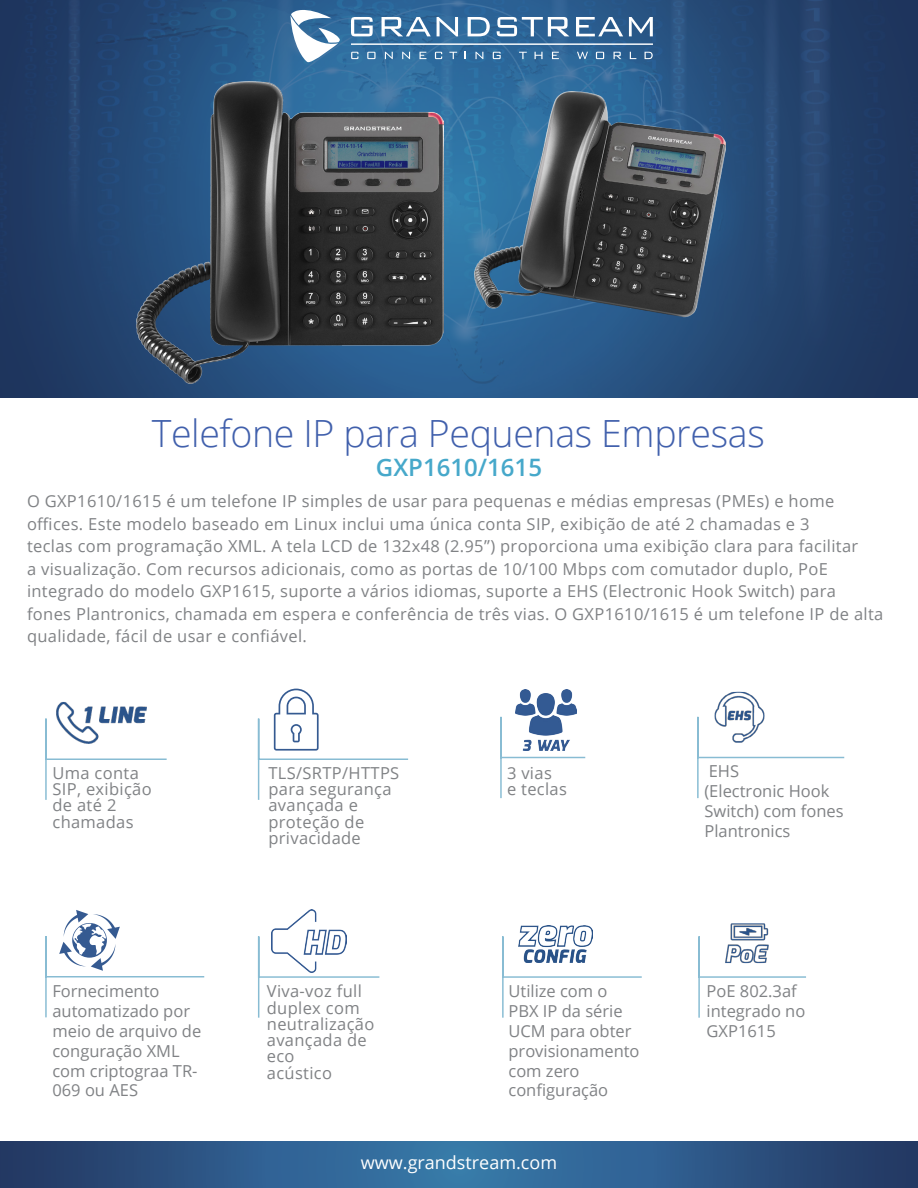
<style>
.page{position:relative;width:918px;height:1188px;background:#fff}
.page>*{position:absolute;margin:0;border:0;box-sizing:border-box;transform-origin:0 0}
.t1{font:300 37.5px "Open Sans";letter-spacing:-.01em;color:#4160ac}
.t2{font:600 24px "Open Sans";color:#46a8ca}
.t3{font:18px "Open Sans";color:#fff}
.t4{font:16.5px/16.2px "Open Sans";letter-spacing:.02em;color:#808285}
.t5{font:16.5px/19.8px "Open Sans";color:#808285}
</style>
<div class="page">
<img style="left:0;top:0;width:918px;height:397px">
<img style="left:475px;top:91px;width:251px;height:235px">
<img style="left:137px;top:81px;width:306px;height:303px">
<svg style="left:291px;top:10px;width:49px;height:52px"></svg>
<svg style="left:351px;top:17px;width:22px;height:19px"></svg>
<svg style="left:382px;top:17px;width:49px;height:19px"></svg>
<svg style="left:437px;top:17px;width:21px;height:19px"></svg>
<svg style="left:468px;top:17px;width:22px;height:19px"></svg>
<svg style="left:497px;top:17px;width:72px;height:19px"></svg>
<svg style="left:576px;top:17px;width:47px;height:19px"></svg>
<svg style="left:629px;top:17px;width:24px;height:19px"></svg>
<svg style="left:351px;top:52px;width:7px;height:7px"></svg>
<svg style="left:367px;top:52px;width:9px;height:7px"></svg>
<svg style="left:385px;top:52px;width:8px;height:7px"></svg>
<svg style="left:402px;top:52px;width:8px;height:7px"></svg>
<svg style="left:420px;top:52px;width:6px;height:7px"></svg>
<svg style="left:435px;top:52px;width:7px;height:7px"></svg>
<svg style="left:449px;top:52px;width:8px;height:7px"></svg>
<svg style="left:476px;top:52px;width:7px;height:7px"></svg>
<svg style="left:493px;top:52px;width:8px;height:7px"></svg>
<svg style="left:519px;top:52px;width:8px;height:7px"></svg>
<svg style="left:535px;top:52px;width:8px;height:7px"></svg>
<svg style="left:552px;top:52px;width:7px;height:7px"></svg>
<svg style="left:645px;top:52px;width:8px;height:7px"></svg>
<svg style="left:596px;top:52px;width:8px;height:7px"></svg>
<svg style="left:614px;top:52px;width:7px;height:7px"></svg>
<svg style="left:630px;top:52px;width:6px;height:7px"></svg>
<svg style="left:577px;top:52px;width:11px;height:7px"></svg>
<hr style="left:351px;top:44px;width:302px;height:1px;background:#fff">
<img style="left:515px;top:690px;width:62px;height:25px">
<img style="left:730px;top:923px;width:39px;height:12px">
<img style="left:56px;top:701px;width:91px;height:16px">
<img style="left:272px;top:910px;width:74px;height:25px">
<img style="left:519px;top:926px;width:74px;height:9px">
<svg style="left:0;top:1142px;width:918px;height:46px;background:#2d5988"></svg>
<svg style="left:45px;top:717px;width:122px;height:83px"></svg>
<svg style="left:500px;top:715px;width:86px;height:84px"></svg>
<svg style="left:697px;top:716px;width:148px;height:83px"></svg>
<svg style="left:257px;top:935px;width:123px;height:83px"></svg>
<svg style="left:502px;top:935px;width:140px;height:83px"></svg>
<svg style="left:698px;top:935px;width:108px;height:83px"></svg>
<svg style="left:257px;top:689px;width:152px;height:111px"></svg>
<img style="left:708px;top:691px;width:64px;height:59px">
<svg style="left:45px;top:910px;width:160px;height:108px"></svg>
<h1 class="t1" style="left:152px;top:407px;width:615px">Telefone IP para Pequenas Empresas</h1>
<p class="t4" style="left:27px;top:489px;width:858px;line-height:22.5px">O GXP1610/1615 é um telefone IP simples de usar para pequenas e médias empresas (PMEs) e home offices. Este modelo baseado em Linux inclui uma única conta SIP, exibição de até 2 chamadas e 3<br>teclas com programação XML. A tela LCD de 132x48 (2.95’’) proporciona uma exibição clara para facilitar<br>a visualização. Com recursos adicionais, como as portas de 10/100 Mbps com comutador duplo, PoE integrado do modelo GXP1615, suporte a vários idiomas, suporte a EHS (Electronic Hook Switch) para fones Plantronics, chamada em espera e conferência de três vias. O GXP1610/1615 é um telefone IP de alta qualidade, fácil de usar e confiável.</p>
<h2 class="t2" style="left:376px;top:451px;width:168px">GXP1610/1615</h2>
<p class="t4" style="left:52px;top:764px;width:101px">Uma conta<br>SIP, exibição de até 2 chamadas</p>
<p class="t4" style="left:268px;top:764px;width:132px">TLS/SRTP/HTTPS para segurança avançada e proteção de privacidade</p>
<p class="t4" style="left:507px;top:764px;width:62px">3 vias<br>e teclas</p>
<p class="t5" style="left:704px;top:761px;width:141px">EHS<br>(Electronic Hook<br>Switch) com fones<br>Plantronics</p>
<p class="t5" style="left:52px;top:981px;width:150px">Fornecimento automatizado por meio de arquivo de conguração XML com criptograa TR-<br>069 ou AES</p>
<p class="t4" style="left:267px;top:983px;width:109px">Viva-voz full duplex com neutralização avançada de eco<br>acústico</p>
<p class="t5" style="left:508px;top:981px;width:133px">Utilize com o<br>PBX IP da série<br>UCM para obter provisionamento com zero configuração</p>
<p class="t5" style="left:707px;top:981px;width:100px">PoE 802.3af integrado no<br>GXP1615</p>
<p class="t3" style="left:361px;top:1151px;width:198px">www.grandstream.com</p>
</div>
